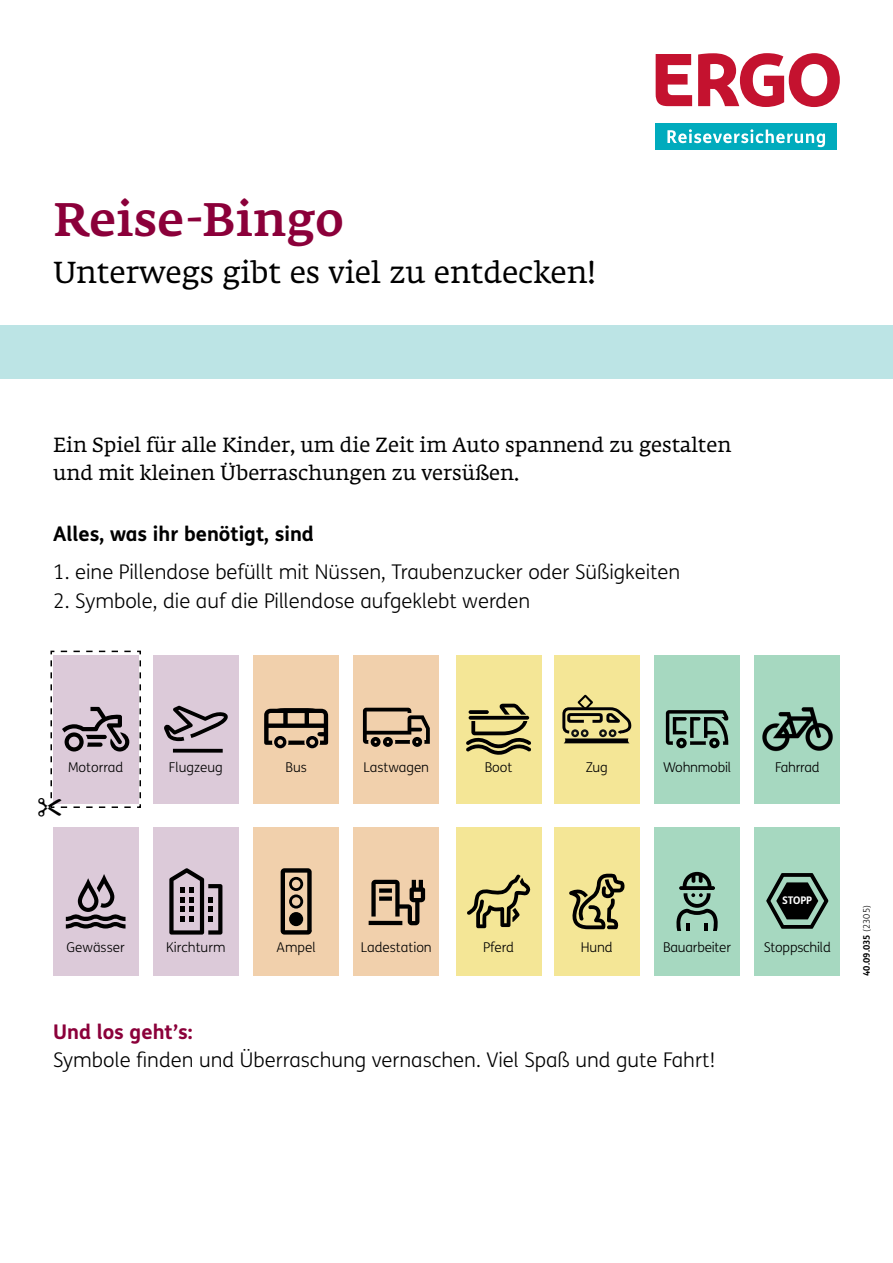
<style>
.page{position:relative;width:893px;height:1263px;background:#fff}
.page>*{position:absolute;margin:0;border:0;box-sizing:border-box;transform-origin:0 0}
.t1{font:500 46.5px "Fedra Serif A Pro";letter-spacing:.01em;color:#8b003a}
.t2{font:30px "Fedra Serif A Pro";color:#000}
.t3{font:300 20.25px "FS Me";color:#000}
.t4{font:20.25px/28.7px "Fedra Serif A Pro";color:#000}
.t5{font:700 20.25px "FS Me";color:#000}
.t6{font:700 20.25px "FS Me";color:#8b003a}
.t7{font:300 13.5px "FS Me";color:#000}
.t8{font:700 10.5px "FS Me";letter-spacing:-.015em;color:#fff}
.t9{font:700 9px "FS Me";color:#000}
.s1{font-weight:300}
</style>
<div class="page">
<div style="left:0;top:325px;width:893px;height:53px;background:#bce4e5"></div>
<svg style="left:698px;top:53px;width:142px;height:54px"></svg>
<svg style="left:656px;top:54px;width:36px;height:52px"></svg>
<div style="left:656px;top:124px;width:181px;height:26px;background:#00abbd"></div>
<svg style="left:667px;top:129px;width:158px;height:18px"></svg>
<div style="left:153px;top:655px;width:85px;height:149px;background:#dccad9"></div>
<svg style="left:164px;top:706px;width:64px;height:35px"></svg>
<svg style="left:173px;top:749px;width:50px;height:4px"></svg>
<div style="left:254px;top:655px;width:85px;height:149px;background:#f1d0ac"></div>
<div style="left:354px;top:655px;width:85px;height:149px;background:#f1d0ac"></div>
<svg style="left:363px;top:708px;width:67px;height:39px"></svg>
<div style="left:456px;top:655px;width:85px;height:149px;background:#f4e696"></div>
<svg style="left:499px;top:704px;width:27px;height:11px"></svg>
<svg style="left:466px;top:721px;width:65px;height:34px"></svg>
<svg style="left:469px;top:716px;width:60px;height:4px"></svg>
<svg style="left:469px;top:710px;width:20px;height:4px"></svg>
<div style="left:554px;top:655px;width:85px;height:149px;background:#f4e696"></div>
<svg style="left:562px;top:695px;width:69px;height:48px"></svg>
<div style="left:654px;top:655px;width:86px;height:149px;background:#a6d8c0"></div>
<svg style="left:666px;top:710px;width:62px;height:38px"></svg>
<div style="left:755px;top:655px;width:85px;height:149px;background:#a6d8c0"></div>
<img style="left:762px;top:707px;width:71px;height:45px">
<div style="left:53px;top:827px;width:85px;height:149px;background:#dccad9"></div>
<svg style="left:66px;top:874px;width:60px;height:54px"></svg>
<div style="left:153px;top:827px;width:85px;height:149px;background:#dccad9"></div>
<svg style="left:169px;top:868px;width:53px;height:66px"></svg>
<div style="left:254px;top:827px;width:85px;height:149px;background:#f1d0ac"></div>
<div style="left:354px;top:827px;width:85px;height:149px;background:#f1d0ac"></div>
<svg style="left:371px;top:880px;width:54px;height:45px"></svg>
<hr style="left:369px;top:921px;width:33px;height:4px;background:#000">
<div style="left:379px;top:896px;width:13px;height:5px;background:#000"></div>
<div style="left:379px;top:888px;width:13px;height:5px;background:#000"></div>
<div style="left:456px;top:827px;width:85px;height:149px;background:#f4e696"></div>
<svg style="left:467px;top:874px;width:63px;height:54px"></svg>
<div style="left:554px;top:827px;width:85px;height:149px;background:#f4e696"></div>
<svg style="left:569px;top:873px;width:56px;height:56px"></svg>
<div style="left:654px;top:827px;width:86px;height:149px;background:#a6d8c0"></div>
<svg style="left:676px;top:872px;width:42px;height:59px"></svg>
<div style="left:755px;top:827px;width:85px;height:149px;background:#a6d8c0"></div>
<svg style="left:264px;top:708px;width:64px;height:37px"></svg>
<div style="left:272px;top:734px;width:16px;height:16px;border:7px solid #f1d0ac;border-radius:50%"></div>
<div style="left:276px;top:738px;width:9px;height:8px;background:#f1d0ac;border-radius:50%"></div>
<div style="left:274px;top:736px;width:12px;height:12px;border:3px solid #000004;border-radius:50%"></div>
<div style="left:304px;top:734px;width:16px;height:16px;border:7px solid #f1d0ac;border-radius:50%"></div>
<div style="left:308px;top:738px;width:9px;height:8px;background:#f1d0ac;border-radius:50%"></div>
<div style="left:306px;top:736px;width:12px;height:12px;border:3px solid #000004;border-radius:50%"></div>
<svg style="left:281px;top:868px;width:31px;height:66px"></svg>
<svg style="left:766px;top:873px;width:63px;height:56px"></svg>
<svg style="left:50px;top:650px;width:91px;height:158px"></svg>
<h1 class="t1" style="left:53px;top:193px;width:292px">Reise-Bingo</h1>
<h2 class="t2" style="left:53px;top:255px;width:544px">Unterwegs gibt es viel zu entdecken!</h2>
<p class="t4" style="left:53px;top:430px;width:680px">Ein Spiel für alle Kinder, um die Zeit im Auto spannend zu gestalten und mit kleinen Überraschungen zu versüßen.</p>
<p class="t5" style="left:53px;top:518px;width:262px">Alles, was ihr benötigt, sind</p>
<p class="t3" style="left:53px;top:558px;width:629px">1. eine Pillendose befüllt mit Nüssen, Traubenzucker oder Süßigkeiten</p>
<p class="t3" style="left:53px;top:587px;width:478px">2. Symbole, die auf die Pillendose aufgeklebt werden</p>
<p class="t7" style="left:68px;top:758px;width:57px">Motorrad</p>
<p class="t7" style="left:169px;top:758px;width:55px">Flugzeug</p>
<p class="t7" style="left:285px;top:758px;width:23px">Bus</p>
<p class="t7" style="left:364px;top:758px;width:67px">Lastwagen</p>
<p class="t7" style="left:485px;top:758px;width:29px">Boot</p>
<p class="t7" style="left:586px;top:758px;width:23px">Zug</p>
<p class="t7" style="left:663px;top:758px;width:69px">Wohnmobil</p>
<p class="t7" style="left:775px;top:758px;width:46px">Fahrrad</p>
<p class="t8" style="left:782px;top:892px;width:32px">STOPP</p>
<p class="t7" style="left:67px;top:938px;width:60px">Gewässer</p>
<p class="t7" style="left:166px;top:938px;width:61px">Kirchturm</p>
<p class="t7" style="left:277px;top:938px;width:41px">Ampel</p>
<p class="t7" style="left:361px;top:938px;width:72px">Ladestation</p>
<p class="t7" style="left:483px;top:938px;width:33px">Pferd</p>
<p class="t7" style="left:581px;top:938px;width:33px">Hund</p>
<p class="t7" style="left:663px;top:938px;width:69px">Bauarbeiter</p>
<p class="t7" style="left:764px;top:938px;width:69px">Stoppschild</p>
<p class="t6" style="left:53px;top:1016px;width:141px">Und los geht’s:</p>
<p class="t3" style="left:53px;top:1046px;width:664px">Symbole finden und Überraschung vernaschen. Viel Spaß und gute Fahrt!</p>
<p class="t9" style="left:860px;top:976px;width:72px;rotate:-90deg">40.09.035 <span class="s1">(2305)</span></p>
</div>
